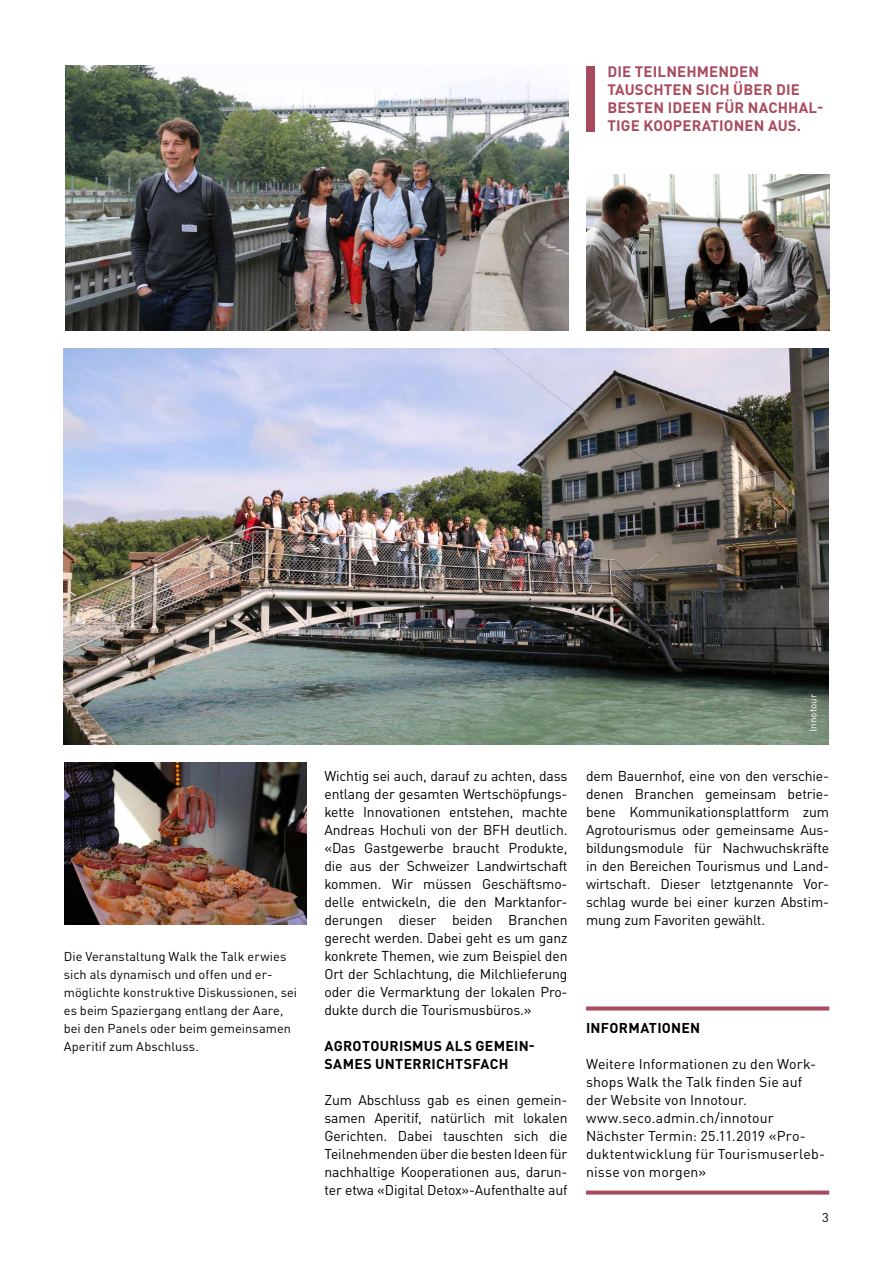
<style>
.page{position:relative;width:893px;height:1263px;background:#fff}
.page>*{position:absolute;margin:0;border:0;box-sizing:border-box;transform-origin:0 0}
.t1{font:700 15px/18px "DINOT";letter-spacing:.01em;color:#a84b5e}
.t2{font:14.1px/18px "DINOT";letter-spacing:-.005em;color:#000;text-align:justify}
.t3{font:700 14.1px/18px "DINOT";letter-spacing:.02em;color:#000}
.t4{font:12.75px/18px "DINOT";letter-spacing:.005em;color:#000}
.t5{font:9.75px "DINOT";letter-spacing:.02em;color:#fff}
</style>
<div class="page">
<img style="left:63px;top:349px;width:765px;height:396px">
<div style="left:586px;top:66px;width:9px;height:65px;background:#a84b5e"></div>
<img style="left:64px;top:763px;width:242px;height:161px">
<img style="left:65px;top:66px;width:503px;height:265px">
<img style="left:586px;top:175px;width:243px;height:156px">
<svg style="left:586px;top:1006px;width:243px;height:4px"></svg>
<svg style="left:586px;top:1190px;width:243px;height:4px"></svg>
<p class="t1" style="left:607px;top:62px;width:218px">DIE TEILNEHMENDEN<br>TAUSCHTEN SICH ÜBER DIE<br>BESTEN IDEEN FÜR NACHHAL-<br>TIGE KOOPERATIONEN AUS.</p>
<p class="t4" style="left:64px;top:946px;width:235px">Die Veranstaltung Walk the Talk erwies sich als dynamisch und offen und er&shy;möglichte konstruktive Diskussionen, sei es beim Spaziergang entlang der Aare, bei den Panels oder beim gemeinsamen Aperitif zum Abschluss.</p>
<p class="t2" style="left:324px;top:765px;width:245px">Wichtig sei auch, darauf zu achten, dass entlang der gesamten Wertschöpfungs&shy;kette Innovationen entstehen, machte Andreas Hochuli von der BFH deutlich. «Das Gastgewerbe braucht Produkte, die aus der Schweizer Landwirtschaft kommen. Wir müssen Geschäftsmo&shy;delle entwickeln, die den Marktanfor&shy;derungen dieser beiden Branchen gerecht werden. Dabei geht es um ganz konkrete Themen, wie zum Beispiel den Ort der Schlachtung, die Milchlieferung oder die Vermarktung der lokalen Pro&shy;dukte durch die Tourismusbüros.»</p>
<p class="t3" style="left:324px;top:1035px;width:212px">AGROTOURISMUS ALS GEMEIN-<br>SAMES UNTERRICHTSFACH</p>
<p class="t2" style="left:324px;top:1089px;width:245px">Zum Abschluss gab es einen gemein&shy;samen Aperitif, natürlich mit lokalen Gerichten. Dabei tauschten sich die Teilnehmenden über die besten Ideen für nachhaltige Kooperationen aus, darun&shy;ter etwa «Digital Detox»-Aufenthalte auf</p>
<p class="t5" style="left:805px;top:732px;width:40px;rotate:-90deg">Innotour</p>
<p class="t2" style="left:586px;top:765px;width:245px">dem Bauernhof, eine von den verschie&shy;denen Branchen gemeinsam betrie&shy;bene Kommunikationsplattform zum Agrotourismus oder gemeinsame Aus&shy;bildungsmodule für Nachwuchskräfte in den Bereichen Tourismus und Land&shy;wirtschaft. Dieser letztgenannte Vor&shy;schlag wurde bei einer kurzen Abstim&shy;mung zum Favoriten gewählt.</p>
<p class="t3" style="left:586px;top:1017px;width:116px">INFORMATIONEN</p>
<p class="t2" style="left:586px;top:1053px;width:241px;text-align:left">Weitere Informationen zu den Work&shy;shops Walk the Talk finden Sie auf der Website von Innotour. www.seco.admin.ch/innotour<br>Nächster Termin: 25.11.2019 «Pro&shy;duktentwicklung für Tourismuserleb&shy;nisse von morgen»</p>
<p class="t4" style="left:822px;top:1207px;width:8px">3</p>
</div>
